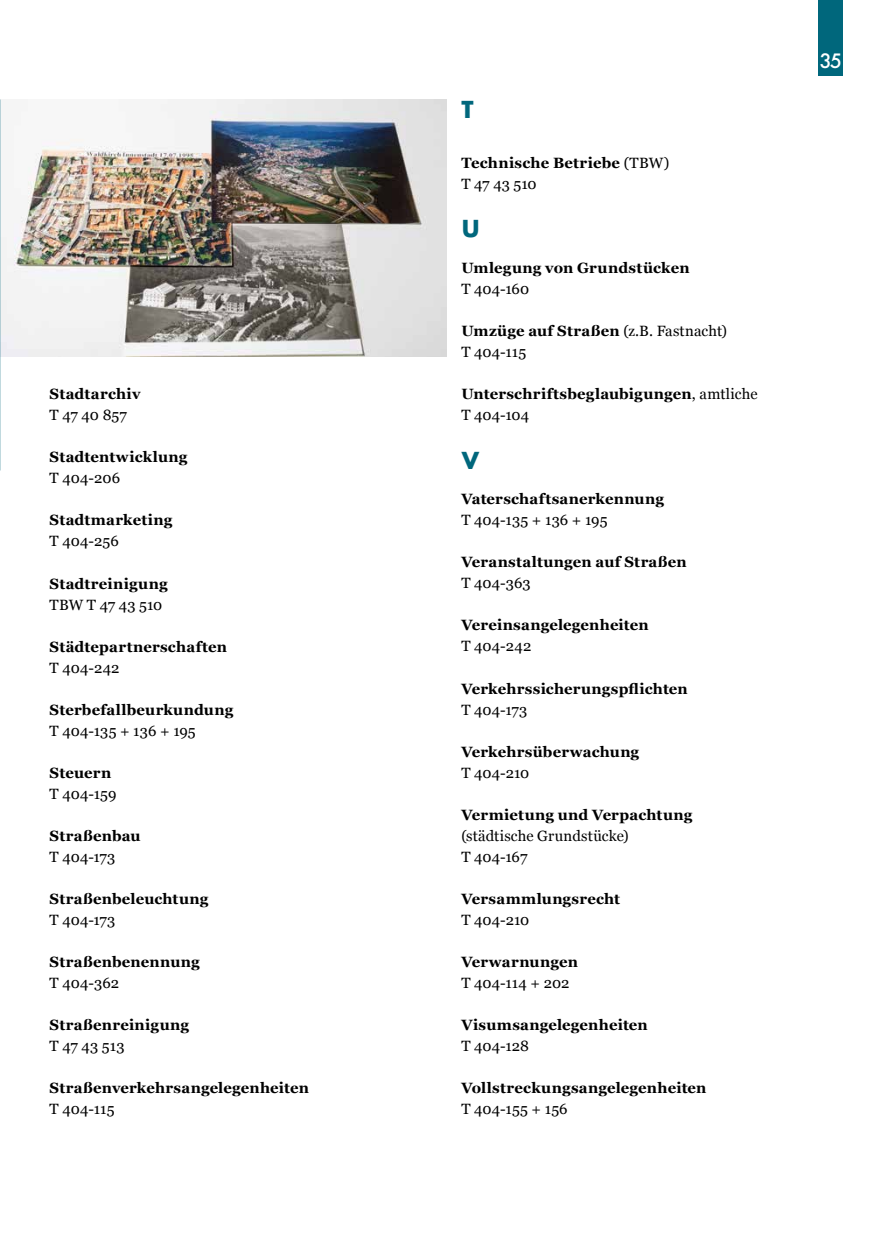
<style>
.page{position:relative;width:893px;height:1241px;background:#fff}
.page>*{position:absolute;margin:0;border:0;box-sizing:border-box;transform-origin:0 0}
.t1{font:700 22.75px "Futura";color:#00677c}
.t2{font:500 19.25px "Futura";color:#fff}
.t3{font:700 14.88px/21px "Georgia";letter-spacing:.01em;color:#000}
.t4{font:14.88px/21px "Georgia";letter-spacing:.005em;color:#000}
.s1{font-weight:400}
.s2{font-weight:700}
</style>
<div class="page">
<div style="left:819px;top:0;width:24px;height:76px;background:#00677c"></div>
<img style="left:0;top:99px;width:446px;height:257px">
<p class="t3" style="left:50px;top:383px;width:92px">Stadtarchiv</p>
<p class="t4" style="left:50px;top:404px;width:79px">T 47 40 857</p>
<p class="t3" style="left:50px;top:446px;width:139px">Stadtentwicklung</p>
<p class="t4" style="left:50px;top:467px;width:72px">T 404-206</p>
<p class="t3" style="left:50px;top:509px;width:124px">Stadtmarketing</p>
<p class="t4" style="left:50px;top:530px;width:71px">T 404-256</p>
<p class="t3" style="left:50px;top:572px;width:119px">Stadtreinigung</p>
<p class="t4" style="left:50px;top:593px;width:114px">TBW T 47 43 510</p>
<p class="t3" style="left:50px;top:635px;width:179px">Städtepartnerschaften</p>
<p class="t4" style="left:50px;top:656px;width:71px">T 404-242</p>
<p class="t3" style="left:50px;top:698px;width:185px">Sterbefallbeurkundung</p>
<p class="t4" style="left:50px;top:719px;width:148px">T 404-135 + 136 + 195</p>
<p class="t3" style="left:50px;top:761px;width:63px">Steuern</p>
<p class="t4" style="left:50px;top:782px;width:68px">T 404-159</p>
<p class="t3" style="left:50px;top:824px;width:93px">Straßenbau</p>
<p class="t4" style="left:50px;top:845px;width:67px">T 404-173</p>
<p class="t3" style="left:50px;top:887px;width:160px">Straßenbeleuchtung</p>
<p class="t4" style="left:50px;top:908px;width:67px">T 404-173</p>
<p class="t3" style="left:50px;top:950px;width:152px">Straßenbenennung</p>
<p class="t4" style="left:50px;top:971px;width:71px">T 404-362</p>
<p class="t3" style="left:50px;top:1013px;width:141px">Straßenreinigung</p>
<p class="t4" style="left:50px;top:1034px;width:76px">T 47 43 513</p>
<p class="t3" style="left:50px;top:1076px;width:261px">Straßenverkehrsangelegenheiten</p>
<p class="t4" style="left:50px;top:1097px;width:66px">T 404-115</p>
<h1 class="t1" style="left:461px;top:93px;width:14px">T</h1>
<p class="t3" style="left:461px;top:152px;width:209px">Technische Betriebe <span class="s1">(TBW)<br>T 47 43 510</span></p>
<h1 class="t1" style="left:461px;top:212px;width:20px">U</h1>
<p class="t3" style="left:461px;top:257px;width:230px">Umlegung von Grundstücken</p>
<p class="t4" style="left:461px;top:278px;width:69px">T 404-160</p>
<p class="t4" style="left:461px;top:320px;width:267px"><span class="s2">Umzüge auf Straßen</span> (z.B. Fastnacht)<br>T 404-115</p>
<p class="t3" style="left:461px;top:383px;width:298px">Unterschriftsbeglaubigungen<span class="s1">, amtliche<br>T 404-104</span></p>
<h1 class="t1" style="left:461px;top:443px;width:19px">V</h1>
<p class="t3" style="left:461px;top:488px;width:204px">Vaterschaftsanerkennung</p>
<p class="t4" style="left:461px;top:509px;width:148px">T 404-135 + 136 + 195</p>
<p class="t3" style="left:461px;top:551px;width:227px">Veranstaltungen auf Straßen</p>
<p class="t4" style="left:461px;top:572px;width:71px">T 404-363</p>
<p class="t3" style="left:461px;top:614px;width:189px">Vereinsangelegenheiten</p>
<p class="t4" style="left:461px;top:635px;width:71px">T 404-242</p>
<p class="t3" style="left:461px;top:677px;width:228px">Verkehrssicherungspflichten</p>
<p class="t4" style="left:461px;top:698px;width:67px">T 404-173</p>
<p class="t3" style="left:461px;top:740px;width:179px">Verkehrsüberwachung</p>
<p class="t4" style="left:461px;top:761px;width:70px">T 404-210</p>
<p class="t3" style="left:461px;top:803px;width:233px">Vermietung und Verpachtung</p>
<p class="t4" style="left:461px;top:824px;width:169px">(städtische Grundstücke)<br>T 404-167</p>
<p class="t3" style="left:461px;top:887px;width:160px">Versammlungsrecht</p>
<p class="t4" style="left:461px;top:908px;width:70px">T 404-210</p>
<p class="t3" style="left:461px;top:950px;width:118px">Verwarnungen</p>
<p class="t4" style="left:461px;top:971px;width:110px">T 404-114 + 202</p>
<p class="t3" style="left:461px;top:1013px;width:188px">Visumsangelegenheiten</p>
<p class="t4" style="left:461px;top:1034px;width:69px">T 404-128</p>
<p class="t3" style="left:461px;top:1076px;width:247px">Vollstreckungsangelegenheiten</p>
<p class="t4" style="left:461px;top:1097px;width:108px">T 404-155 + 156</p>
<p class="t2" style="left:820px;top:48px;width:24px">35</p>
</div>
